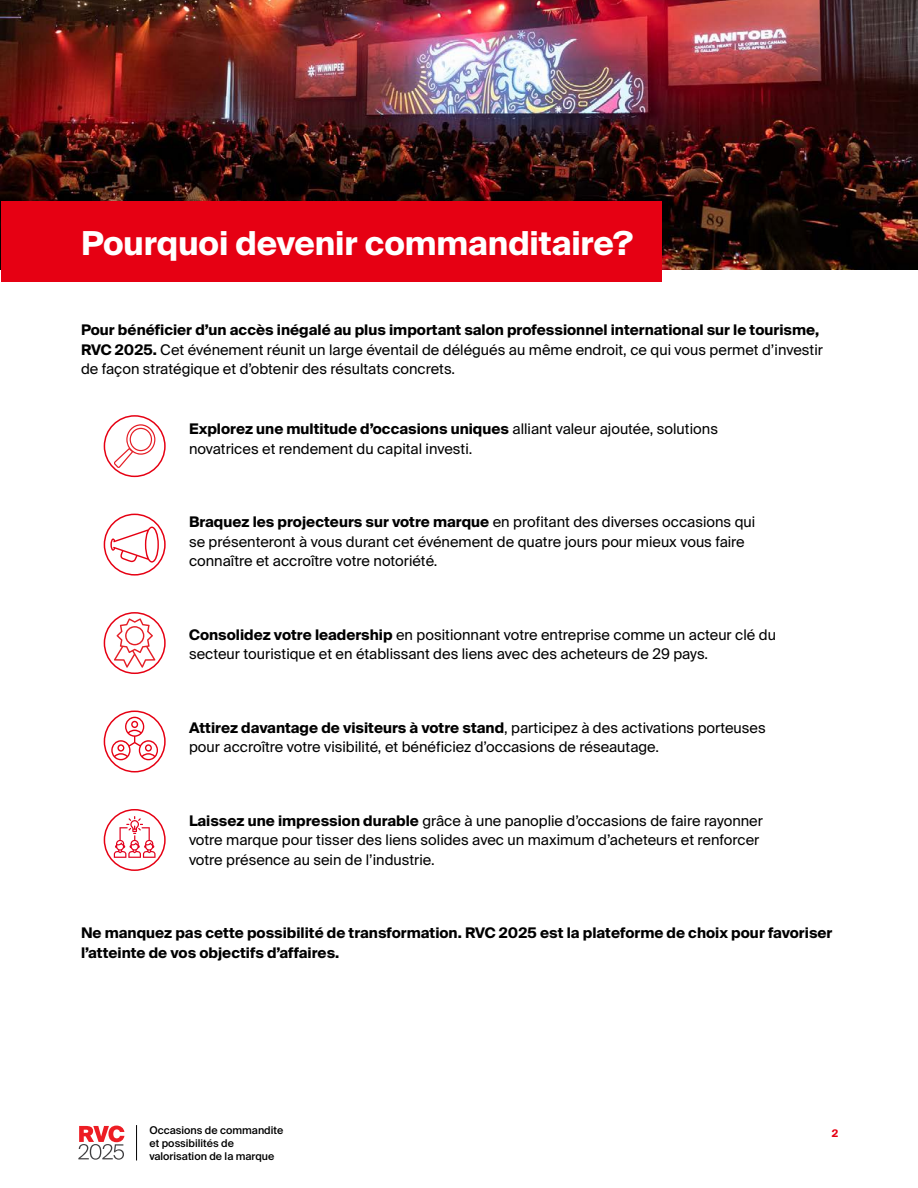
<style>
.page{position:relative;width:918px;height:1188px;background:#fff}
.page>*{position:absolute;margin:0;border:0;box-sizing:border-box;transform-origin:0 0}
.t1{font:700 33px "Suisse Intl";letter-spacing:-.005em;color:#fff}
.t2{font:14.7px/19.5px "Suisse Intl";color:#000}
.t3{font:700 14.7px/19.5px "Suisse Intl";color:#000}
.t4{font:500 10.65px/13.4px "Suisse Intl";color:#000}
.t5{font:700 10.5px "Suisse Intl";color:#e60013}
.s1{font-weight:700}
</style>
<div class="page">
<svg style="left:78px;top:1126px;width:46px;height:34px"></svg>
<hr style="left:136px;top:1125px;width:1px;height:35px;background:#000">
<img style="left:0;top:0;width:918px;height:270px">
<div style="left:1px;top:201px;width:661px;height:81px;background:#e60013"></div>
<svg style="left:114px;top:424px;width:41px;height:44px"></svg>
<div style="left:104px;top:415px;width:62px;height:62px;border:2px solid #e60013;border-radius:50%"></div>
<svg style="left:110px;top:527px;width:49px;height:36px"></svg>
<div style="left:104px;top:514px;width:62px;height:62px;border:2px solid #e60013;border-radius:50%"></div>
<svg style="left:114px;top:618px;width:41px;height:50px"></svg>
<div style="left:104px;top:612px;width:62px;height:62px;border:2px solid #e60013;border-radius:50%"></div>
<svg style="left:111px;top:717px;width:47px;height:43px"></svg>
<div style="left:104px;top:711px;width:62px;height:61px;border:2px solid #e60013;border-radius:50%"></div>
<svg style="left:114px;top:816px;width:42px;height:42px"></svg>
<div style="left:104px;top:809px;width:62px;height:62px;border:2px solid #e60013;border-radius:50%"></div>
<h1 class="t1" style="left:81px;top:224px;width:554px">Pourquoi devenir commanditaire?</h1>
<p class="t2" style="left:81px;top:320px;width:744px"><span class="s1">Pour bénéficier d’un accès inégalé au plus important salon professionnel international sur le tourisme,<br>RVC 2025.</span> Cet événement réunit un large éventail de délégués au même endroit, ce qui vous permet d’investir de façon stratégique et d’obtenir des résultats concrets.</p>
<p class="t2" style="left:189px;top:419px;width:531px"><span class="s1">Explorez une multitude d’occasions uniques</span> alliant valeur ajoutée, solutions novatrices et rendement du capital investi.</p>
<p class="t2" style="left:189px;top:512px;width:568px"><span class="s1">Braquez les projecteurs sur votre marque</span> en profitant des diverses occasions qui se présenteront à vous durant cet événement de quatre jours pour mieux vous faire connaître et accroître votre notoriété.</p>
<p class="t2" style="left:189px;top:625px;width:588px"><span class="s1">Consolidez votre leadership</span> en positionnant votre entreprise comme un acteur clé du secteur touristique et en établissant des liens avec des acheteurs de 29 pays.</p>
<p class="t2" style="left:189px;top:718px;width:578px"><span class="s1">Attirez davantage de visiteurs à votre stand</span>, participez à des activations porteuses pour accroître votre visibilité, et bénéficiez d’occasions de réseautage.</p>
<p class="t2" style="left:189px;top:811px;width:575px"><span class="s1">Laissez une impression durable</span> grâce à une panoplie d’occasions de faire rayonner votre marque pour tisser des liens solides avec un maximum d’acheteurs et renforcer votre présence au sein de l’industrie.</p>
<p class="t3" style="left:81px;top:923px;width:753px">Ne manquez pas cette possibilité de transformation. RVC 2025 est la plateforme de choix pour favoriser l’atteinte de vos objectifs d’affaires.</p>
<p class="t4" style="left:149px;top:1123px;width:135px">Occasions de commandite et possibilités de valorisation de la marque</p>
<p class="t5" style="left:832px;top:1127px;width:8px">2</p>
</div>
